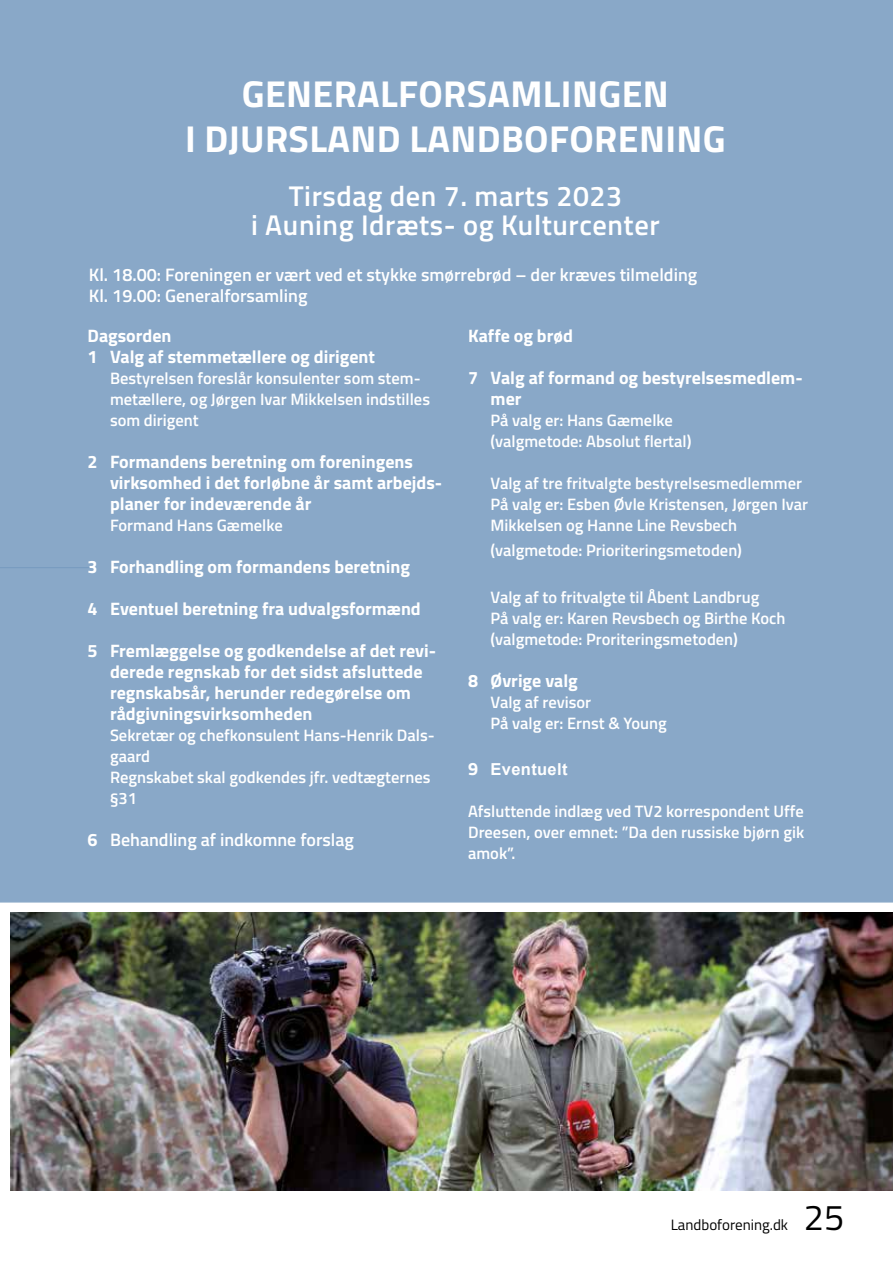
<style>
.page{position:relative;width:893px;height:1263px;background:#fff}
.page>*{position:absolute;margin:0;border:0;box-sizing:border-box;transform-origin:0 0}
.t1{font:700 37.5px/45px "Titillium";letter-spacing:.01em;color:#fff;text-align:center}
.t2{font:36px "Titillium";color:#000}
.t3{font:600 28.5px/28.5px "Titillium Web";letter-spacing:.02em;color:#fff;text-align:center}
.t4{font:700 18px/21px "Titillium";color:#fff}
.t5{font:600 18px/21px "Titillium";color:#fff}
.t6{font:600 16.5px/21px "Titillium";color:#fff}
.t7{font:700 16.5px "Arial";letter-spacing:.02em;color:#fff}
.t8{font:15px "Titillium";color:#000}
.s1{font-weight:700}
.s2{font-family:"Titillium";font-size:18px}
</style>
<div class="page">
<img style="left:11px;top:913px;width:882px;height:278px">
<div style="left:0;top:0;width:893px;height:902px;background:#89a8c8"></div>
<hr style="left:0;top:567px;width:89px;height:1px;background:#769abf">
<h1 class="t1" style="left:185px;top:70px;width:542px">GENERALFORSAMLINGEN<br>I DJURSLAND LANDBOFORENING</h1>
<h3 class="t3" style="left:251px;top:181px;width:410px">Tirsdag den 7. marts 2023<br>i Auning Idræts- og Kulturcenter</h3>
<p class="t5" style="left:89px;top:264px;width:610px">Kl. 18.00: Foreningen er vært ved et stykke smørrebrød – der kræves tilmelding<br>Kl. 19.00: Generalforsamling</p>
<p class="t4" style="left:88px;top:324px;width:289px">Dagsorden<br>1 Valg af stemmetællere og dirigent</p>
<p class="t6" style="left:110px;top:366px;width:322px">Bestyrelsen foreslår konsulenter som stem&shy;metællere, og Jørgen Ivar Mikkelsen indstilles som dirigent</p>
<p class="t4" style="left:110px;top:450px;width:334px;text-indent:-22px">2 Formandens beretning om foreningens virksomhed i det forløbne år samt arbejds&shy;planer for indeværende år</p>
<p class="t6" style="left:110px;top:513px;width:174px">Formand Hans Gæmelke</p>
<p class="t4" style="left:88px;top:555px;width:324px">3 Forhandling om formandens beretning</p>
<p class="t4" style="left:88px;top:597px;width:335px">4 Eventuel beretning fra udvalgsformænd</p>
<p class="t4" style="left:110px;top:639px;width:327px;text-indent:-23px">5 Fremlæggelse og godkendelse af det revi&shy;derede regnskab for det sidst afsluttede regnskabsår, herunder redegørelse om rådgivningsvirksomheden</p>
<p class="t6" style="left:110px;top:723px;width:326px">Sekretær og chefkonsulent Hans-Henrik Dals&shy;gaard<br>Regnskabet skal godkendes jfr. vedtægternes §31</p>
<p class="t5" style="left:88px;top:828px;width:268px"><span class="s1">6</span> Behandling af indkomne forslag</p>
<p class="t4" style="left:468px;top:324px;width:106px">Kaffe og brød</p>
<p class="t4" style="left:491px;top:366px;width:314px;text-indent:-22px">7 Valg af formand og bestyrelsesmedlem&shy;mer</p>
<p class="t6" style="left:491px;top:408px;width:202px">På valg er: Hans Gæmelke (valgmetode: Absolut flertal)</p>
<p class="t6" style="left:491px;top:471px;width:319px">Valg af tre fritvalgte bestyrelsesmedlemmer<br>På valg er: Esben Øvle Kristensen, Jørgen Ivar<br>Mikkelsen og Hanne Line Revsbech</p>
<p class="t6" style="left:491px;top:539px;width:253px">(valgmetode: Prioriteringsmetoden)</p>
<p class="t6" style="left:491px;top:585px;width:296px">Valg af to fritvalgte til Åbent Landbrug<br>På valg er: Karen Revsbech og Birthe Koch (valgmetode: Proriteringsmetoden)</p>
<p class="t4" style="left:468px;top:669px;width:111px">8 Øvrige valg</p>
<p class="t6" style="left:491px;top:690px;width:178px">Valg af revisor<br>På valg er: Ernst &amp; Young</p>
<p class="t7" style="left:468px;top:758px;width:101px"><span class="s2">9</span> Eventuelt</p>
<p class="t6" style="left:468px;top:800px;width:338px;text-align:justify">Afsluttende indlæg ved TV2 korrespondent Uffe Dreesen, over emnet: ”Da den russiske bjørn gik amok”.</p>
<p class="t8" style="left:671px;top:1213px;width:119px">Landboforening.dk</p>
<h2 class="t2" style="left:804px;top:1191px;width:42px">25</h2>
</div>
